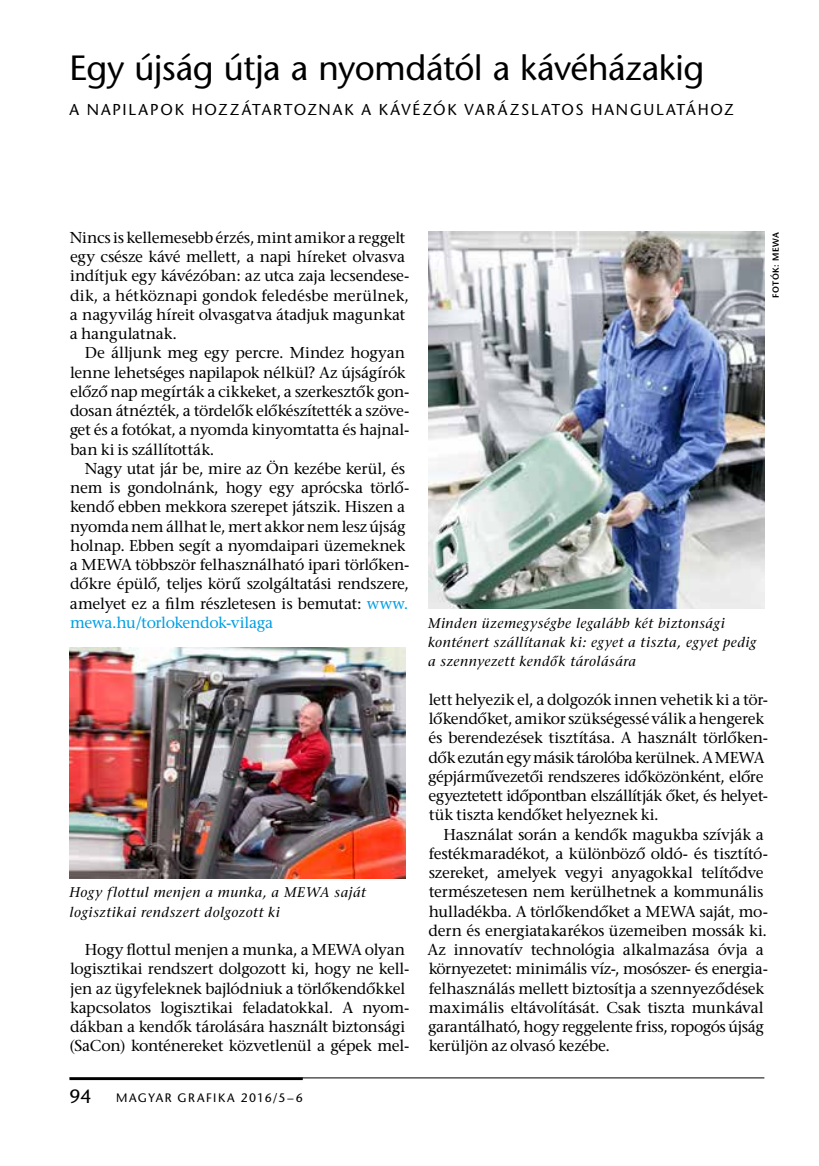
<style>
.page{position:relative;width:819px;height:1166px;background:#fff}
.page>*{position:absolute;margin:0;border:0;box-sizing:border-box;transform-origin:0 0}
.t1{font:35px "ITC Stone Sans";letter-spacing:-.01em;color:#000}
.t2{font:19.25px "ITC Stone Sans";color:#000}
.t3{font:15.75px/19.2px "ITC Stone Serif";letter-spacing:-.015em;color:#000}
.t4{font:15.75px "ITC Stone Sans";letter-spacing:.115em;color:#000}
.t5{font:italic 14px/19.2px "ITC Stone Serif";letter-spacing:.035em;color:#000}
.t6{font:12.25px "ITC Stone Sans";letter-spacing:.12em;color:#000}
.t7{font:600 8.75px "ITC Stone Sans";letter-spacing:.06em;color:#000}
.s1{color:#009ee3}
</style>
<div class="page">
<hr style="left:69px;top:1077px;width:695px;height:1px;background:#000">
<hr style="left:69px;top:1077px;width:234px;height:3px;background:#000">
<img style="left:69px;top:647px;width:337px;height:231px">
<img style="left:428px;top:231px;width:336px;height:377px">
<h1 class="t1" style="left:69px;top:49px;width:636px">Egy újság útja a nyomdától a kávéházakig</h1>
<p class="t4" style="left:69px;top:101px;width:665px">A NAPILAPOK HOZZÁTARTOZNAK A KÁVÉZÓK VARÁZSLATOS HANGULATÁHOZ</p>
<p class="t3" style="left:70px;top:230px;width:341px">Nincs is kellemesebb érzés, mint amikor a reggelt egy csésze kávé mellett, a napi híreket olvasva indítjuk egy kávézóban: az utca zaja lecsendese&shy;dik, a hétköznapi gondok feledésbe merülnek, a nagyvilág híreit olvasgatva átadjuk magunkat a hangulatnak.</p>
<p class="t3" style="left:70px;top:345px;width:341px;text-indent:15px">De álljunk meg egy percre. Mindez hogyan lenne lehetséges napilapok nélkül? Az újságírók előző nap megírták a cikkeket, a szerkesztők gon&shy;dosan átnézték, a tördelők előkészítették a szöve&shy;get és a fotókat, a nyomda kinyomtatta és hajnal&shy;ban ki is szállították.</p>
<p class="t3" style="left:70px;top:461px;width:341px;text-indent:15px">Nagy utat jár be, mire az Ön kezébe kerül, és nem is gondolnánk, hogy egy aprócska törlő&shy;kendő ebben mekkora szerepet játszik. Hiszen a nyomda nem állhat le, mert akkor nem lesz újság holnap. Ebben segít a nyomdaipari üzemeknek a MEWA többször felhasználható ipari törlőken&shy;dőkre épülő, teljes körű szolgáltatási rendszere, amelyet ez a film részletesen is bemutat: <span class="s1">www. mewa.hu/torlokendok-vilaga</span></p>
<p class="t7" style="left:771px;top:298px;width:68px;rotate:-90deg">FOTÓK: MEWA</p>
<p class="t5" style="left:428px;top:615px;width:330px">Minden üzemegységbe legalább két biztonsági konténert szállítanak ki: egyet a tiszta, egyet pedig a szennyezett kendők tárolására</p>
<p class="t5" style="left:69px;top:885px;width:298px">Hogy flottul menjen a munka, a MEWA saját logisztikai rendszert dolgozott ki</p>
<p class="t3" style="left:69px;top:942px;width:341px;text-indent:15px">Hogy flottul menjen a munka, a MEWA olyan logisztikai rendszert dolgozott ki, hogy ne kell&shy;jen az ügyfeleknek bajlódniuk a törlőkendőkkel kapcsolatos logisztikai feladatokkal. A nyom&shy;dákban a kendők tárolására használt biztonsági (SaCon) konténereket közvetlenül a gépek mel-</p>
<p class="t2" style="left:69px;top:1085px;width:24px">94</p>
<p class="t6" style="left:116px;top:1091px;width:188px">MAGYAR GRAFIKA 2016/5–6</p>
<p class="t3" style="left:428px;top:692px;width:341px">lett helyezik el, a dolgozók innen vehetik ki a tör&shy;lőkendőket, amikor szükségessé válik a hengerek és berendezések tisztítása. A használt törlőken&shy;dők ezután egy másik tárolóba kerülnek. A MEWA gépjárművezetői rendszeres időközönként, előre egyeztetett időpontban elszállítják őket, és helyet&shy;tük tiszta kendőket helyeznek ki.</p>
<p class="t3" style="left:427px;top:826px;width:342px;text-indent:16px">Használat során a kendők magukba szívják a festékmaradékot, a különböző oldó- és tisztító&shy;szereket, amelyek vegyi anyagokkal telítődve természetesen nem kerülhetnek a kommunális hulladékba. A törlőkendőket a MEWA saját, mo&shy;dern és energiatakarékos üzemeiben mossák ki.<br>Az innovatív technológia alkalmazása óvja a környezetet: minimális víz-, mosószer- és energia&shy;felhasználás mellett biztosítja a szennyeződések maximális eltávolítását. Csak tiszta munkával garantálható, hogy reggelente friss, ropogós újság kerüljön az olvasó kezébe.</p>
</div>
